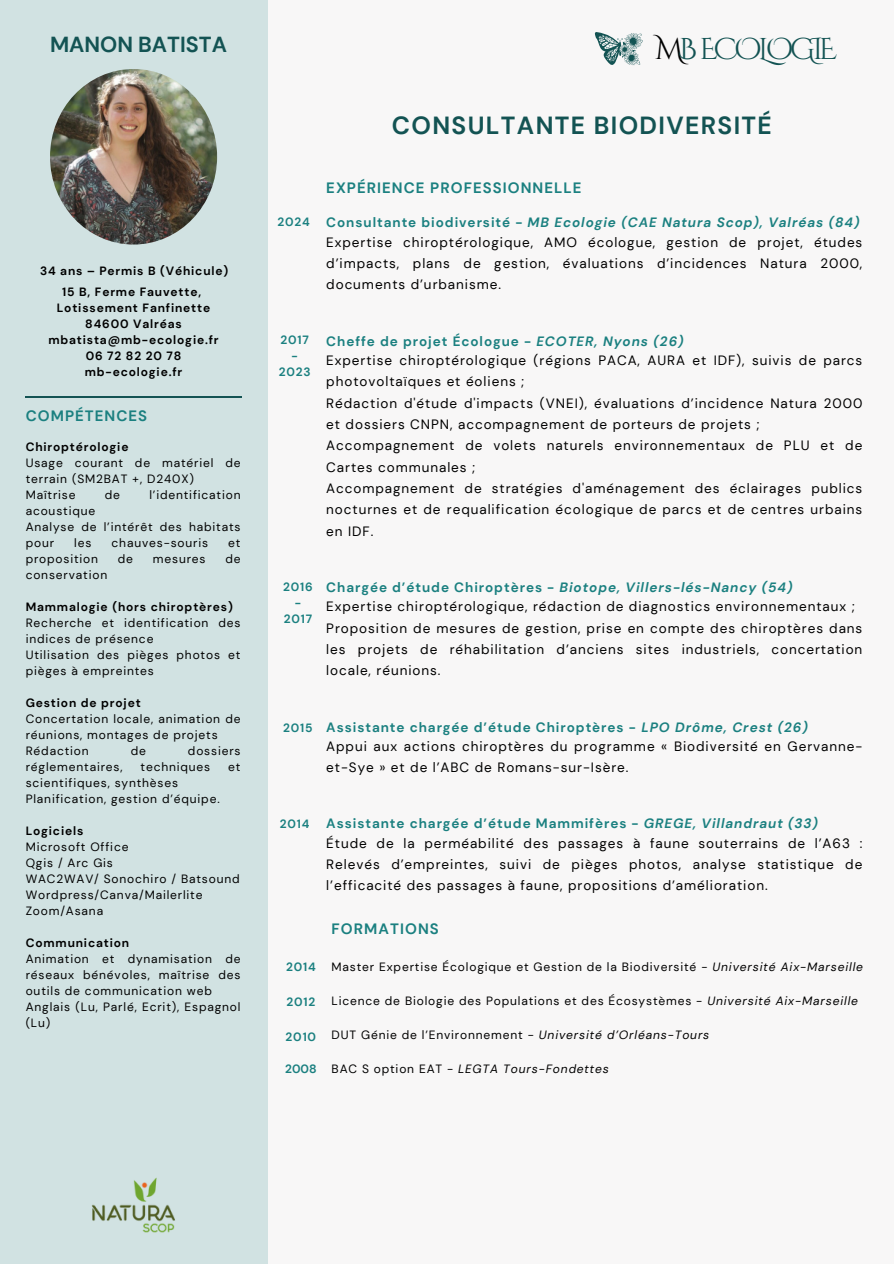
<style>
.page{position:relative;width:894px;height:1264px;background:#fff}
.page>*{position:absolute;margin:0;border:0;box-sizing:border-box;transform-origin:0 0}
.t1{font:30px "Cinzel Decorative";letter-spacing:-.14em;color:#135353}
.t2{font:700 24.75px "DM Sans";letter-spacing:.055em;color:#135353}
.t3{font:700 21.75px "DM Sans";color:#135353}
.t4{font:700 15px "DM Sans";letter-spacing:.07em;color:#1b8080}
.t5{font:13.5px/21.3px "DM Sans";letter-spacing:.07em;color:#000}
.t6{font:12px/16px "DM Sans";letter-spacing:.07em;color:#000}
.t7{font:700 12px/16px "DM Sans";letter-spacing:.07em;color:#000;text-align:center}
.t8{font:700 12px/16px "DM Sans";letter-spacing:.07em;color:#1b8080;text-align:center}
.t9{font:italic 12px "DM Sans";letter-spacing:.07em;color:#000}
.s1{color:#000}
.s2{font-weight:700;color:#1b8080}
.s3{font-weight:700;font-style:italic;color:#1b8080}
.s4{font-style:italic}
.s5{font-style:normal}
</style>
<div class="page">
<div style="left:0;top:0;width:893px;height:1263px;background:#f8f7f7"></div>
<div style="left:0;top:0;width:267px;height:1263px;background:#d1e2e2"></div>
<img style="left:50px;top:69px;width:167px;height:175px;border-radius:50%">
<hr style="left:26px;top:396px;width:216px;height:2px;background:#135353">
<img style="left:91px;top:1177px;width:84px;height:56px">
<svg style="left:594px;top:32px;width:48px;height:33px"></svg>
<h6 class="t3" style="left:50px;top:31px;width:178px">MANON BATISTA</h6>
<h6 class="t7" style="left:40px;top:263px;width:190px">34 ans – Permis B (Véhicule)</h6>
<p class="t7" style="left:48px;top:284px;width:172px">15 B, Ferme Fauvette,<br>Lotissement Fanfinette<br>84600 Valréas mbatista@mb-ecologie.fr<br>06 72 82 20 78 mb-ecologie.fr</p>
<p class="t4" style="left:26px;top:406px;width:123px">COMPÉTENCES</p>
<p class="t7" style="left:26px;top:438px;width:104px">Chiroptérologie</p>
<p class="t6" style="left:26px;top:454px;width:216px">Usage courant de matériel de terrain (SM2BAT +, D240X)</p>
<p class="t6" style="left:26px;top:486px;width:51px">Maîtrise</p>
<p class="t6" style="left:105px;top:486px;width:17px">de</p>
<p class="t6" style="left:149px;top:486px;width:93px">l’identification</p>
<p class="t6" style="left:26px;top:502px;width:71px">acoustique</p>
<p class="t6" style="left:26px;top:518px;width:216px">Analyse de l’intérêt des habitats pour</p>
<p class="t6" style="left:74px;top:534px;width:19px">les</p>
<p class="t6" style="left:112px;top:534px;width:98px">chauves-souris</p>
<p class="t6" style="left:228px;top:534px;width:14px">et</p>
<p class="t6" style="left:26px;top:550px;width:74px">proposition</p>
<p class="t6" style="left:118px;top:550px;width:17px">de</p>
<p class="t6" style="left:153px;top:550px;width:54px">mesures</p>
<p class="t6" style="left:225px;top:550px;width:17px">de</p>
<p class="t6" style="left:26px;top:566px;width:83px">conservation</p>
<p class="t7" style="left:26px;top:598px;width:208px">Mammalogie (hors chiroptères)</p>
<p class="t6" style="left:26px;top:614px;width:216px">Recherche et identification des indices de présence</p>
<p class="t6" style="left:26px;top:646px;width:216px">Utilisation des pièges photos et pièges à empreintes</p>
<p class="t7" style="left:26px;top:694px;width:117px">Gestion de projet</p>
<p class="t6" style="left:26px;top:710px;width:216px">Concertation locale, animation de réunions, montages de projets</p>
<p class="t6" style="left:26px;top:742px;width:65px">Rédaction</p>
<p class="t6" style="left:131px;top:742px;width:17px">de</p>
<p class="t6" style="left:188px;top:742px;width:54px">dossiers</p>
<p class="t6" style="left:26px;top:758px;width:98px">réglementaires,</p>
<p class="t6" style="left:140px;top:758px;width:71px">techniques</p>
<p class="t6" style="left:228px;top:758px;width:14px">et</p>
<p class="t6" style="left:26px;top:774px;width:154px">scientifiques, synthèses</p>
<p class="t6" style="left:26px;top:790px;width:195px">Planification, gestion d’équipe.</p>
<h1 class="t7" style="left:26px;top:822px;width:59px">Logiciels</h1>
<h2 class="t6" style="left:26px;top:838px;width:104px">Microsoft Office</h2>
<h4 class="t6" style="left:26px;top:854px;width:89px">Qgis / Arc Gis</h4>
<h6 class="t6" style="left:26px;top:870px;width:215px">WAC2WAV/ Sonochiro / Batsound</h6>
<h5 class="t6" style="left:26px;top:886px;width:178px">Wordpress/Canva/Mailerlite</h5>
<h5 class="t6" style="left:26px;top:902px;width:79px">Zoom/Asana</h5>
<h5 class="t7" style="left:26px;top:934px;width:105px">Communication</h5>
<h5 class="t6" style="left:26px;top:950px;width:216px;text-align:justify">Animation et dynamisation de réseaux bénévoles, maîtrise des outils de communication web</h5>
<h5 class="t6" style="left:26px;top:998px;width:216px">Anglais (Lu, Parlé, Ecrit), Espagnol (Lu)</h5>
<p class="t1" style="left:655px;top:30px;width:183px"><span class="s1">M</span>B ECOLOGIE</p>
<p class="t2" style="left:392px;top:109px;width:381px">CONSULTANTE BIODIVERSITÉ</p>
<h4 class="t4" style="left:326px;top:178px;width:257px">EXPÉRIENCE PROFESSIONNELLE</h4>
<p class="t8" style="left:277px;top:214px;width:34px">2024</p>
<p class="t5" style="left:326px;top:213px;width:537px;line-height:19.2px"><span class="s2">Consultante biodiversité -</span> <span class="s3">MB Ecologie (CAE Natura Scop), Valréas (84)<br></span>Expertise chiroptérologique, AMO écologue, gestion de projet, études</p>
<p class="t5" style="left:326px;top:253px;width:537px">d’impacts, plans de gestion, évaluations d’incidences Natura 2000, documents d’urbanisme.</p>
<p class="t8" style="left:279px;top:332px;width:33px">2017 -<br>2023</p>
<p class="t5" style="left:326px;top:331px;width:537px;line-height:19.2px"><span class="s2">Cheffe de projet Écologue -</span> <span class="s3">ECOTER, Nyons (26)<br></span>Expertise chiroptérologique (régions PACA, AURA et IDF), suivis de parcs</p>
<p class="t5" style="left:326px;top:371px;width:537px">photovoltaïques et éoliens ;<br>Rédaction d'étude d'impacts (VNEI), évaluations d’incidence Natura 2000 et dossiers CNPN, accompagnement de porteurs de projets ; Accompagnement de volets naturels environnementaux de PLU et de Cartes communales ;<br>Accompagnement de stratégies d'aménagement des éclairages publics nocturnes et de requalification écologique de parcs et de centres urbains en IDF.</p>
<p class="t8" style="left:283px;top:579px;width:31px">2016 -<br>2017</p>
<p class="t5" style="left:326px;top:578px;width:529px;line-height:19.2px"><span class="s2">Chargée d’étude Chiroptères -</span> <span class="s3">Biotope, Villers-lés-Nancy (54)<br></span>Expertise chiroptérologique, rédaction de diagnostics environnementaux ;</p>
<p class="t5" style="left:326px;top:617px;width:537px;text-align:justify">Proposition de mesures de gestion, prise en compte des chiroptères dans les projets de réhabilitation d’anciens sites industriels, concertation locale, réunions.</p>
<p class="t8" style="left:283px;top:719px;width:31px">2015</p>
<p class="t5" style="left:326px;top:717px;width:537px;line-height:19.2px"><span class="s2">Assistante chargée d’étude Chiroptères -</span> <span class="s3">LPO Drôme, Crest (26)<br></span>Appui aux actions chiroptères du programme « Biodiversité en Gervanne-</p>
<p class="t5" style="left:326px;top:757px;width:303px">et-Sye » et de l’ABC de Romans-sur-Isère.</p>
<p class="t8" style="left:280px;top:816px;width:31px">2014</p>
<p class="t5" style="left:326px;top:814px;width:537px;line-height:19.2px"><span class="s2">Assistante chargée d’étude Mammifères -</span> <span class="s3">GREGE, Villandraut (33)<br></span>Étude de la perméabilité des passages à faune souterrains de l’A63 :</p>
<p class="t5" style="left:326px;top:853px;width:537px">Relevés d’empreintes, suivi de pièges photos, analyse statistique de l’efficacité des passages à faune, propositions d’amélioration.</p>
<h6 class="t8" style="left:286px;top:958px;width:31px">2014</h6>
<p class="t8" style="left:286px;top:993px;width:30px">2012</p>
<p class="t8" style="left:285px;top:1028px;width:32px">2010</p>
<p class="t8" style="left:285px;top:1060px;width:33px">2008</p>
<h6 class="t4" style="left:331px;top:918px;width:109px">FORMATIONS</h6>
<h6 class="t6" style="left:331px;top:958px;width:533px">Master Expertise Écologique et Gestion de la Biodiversité - <span class="s4">Université Aix-Marseille</span></h6>
<h6 class="t6" style="left:331px;top:992px;width:527px">Licence de Biologie des Populations et des Écosystèmes - <span class="s4">Université Aix-Marseille</span></h6>
<h6 class="t6" style="left:331px;top:1026px;width:379px">DUT Génie de l’Environnement - <span class="s4">Université d’Orléans-Tours</span></h6>
<h4 class="t9" style="left:331px;top:1061px;width:279px"><span class="s5">BAC S option EAT -</span> LEGTA Tours-Fondettes</h4>
</div>
